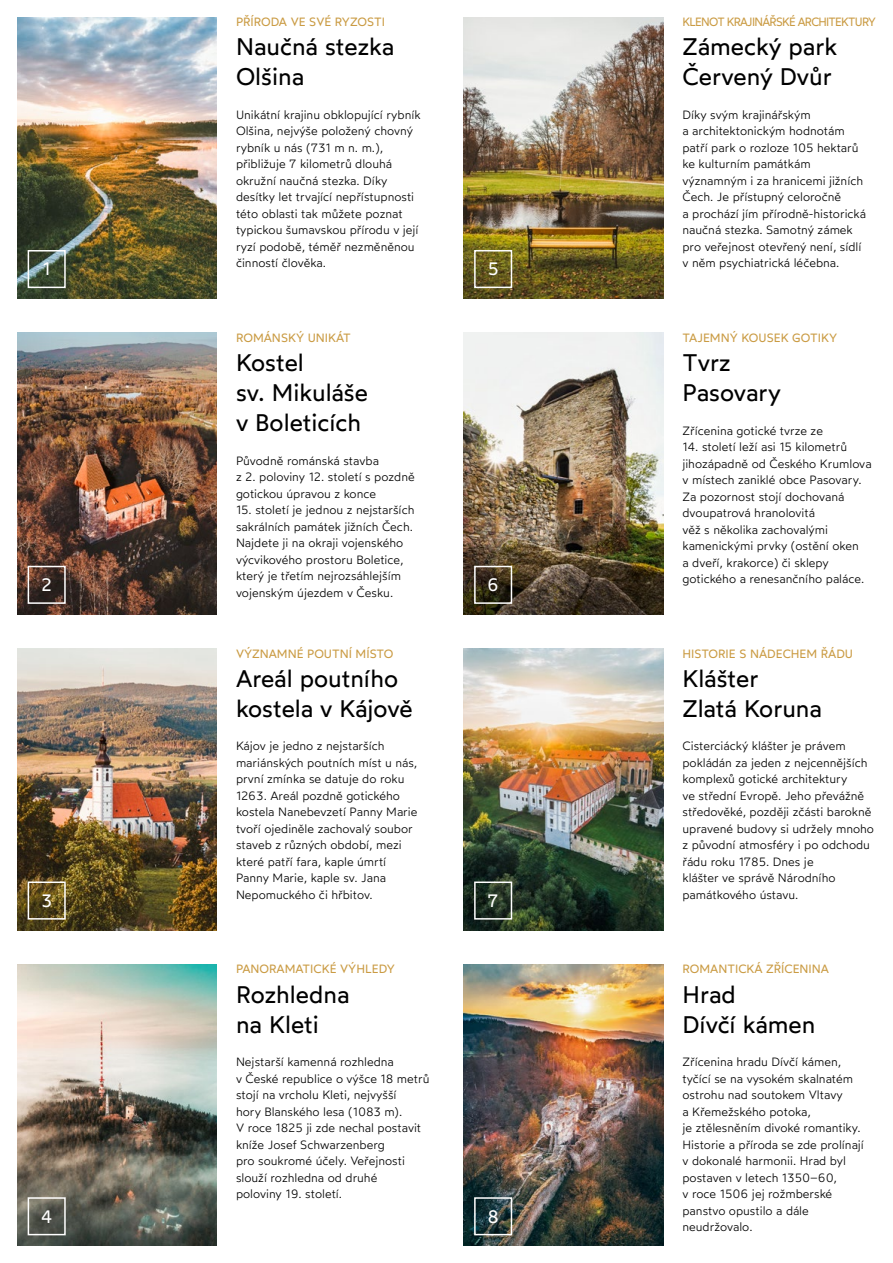
<style>
.page{position:relative;width:893px;height:1263px;background:#fff}
.page>*{position:absolute;margin:0;border:0;box-sizing:border-box;transform-origin:0 0}
.t1{font:24px/30px "Wotfard";color:#000}
.t2{font:18px "Wotfard";color:#fff}
.t3{font:300 12px/16.5px "Wotfard";color:#000}
.t4{font:12px "Wotfard";color:#ca9b43}
.t5{font:12px "Wotfard";letter-spacing:-.06em;color:#ca9b43;scale:.96 1}
</style>
<div class="page">
<img style="left:17px;top:648px;width:200px;height:282px">
<div style="left:28px;top:881px;width:38px;height:38px;border:2px solid #fff"></div>
<img style="left:17px;top:964px;width:200px;height:282px">
<div style="left:28px;top:1197px;width:38px;height:38px;border:2px solid #fff"></div>
<img style="left:17px;top:17px;width:200px;height:282px">
<div style="left:28px;top:250px;width:38px;height:38px;border:2px solid #fff"></div>
<img style="left:17px;top:333px;width:200px;height:281px">
<div style="left:28px;top:566px;width:38px;height:38px;border:2px solid #fff"></div>
<img style="left:463px;top:17px;width:200px;height:282px">
<div style="left:474px;top:250px;width:38px;height:38px;border:2px solid #fff"></div>
<img style="left:463px;top:648px;width:200px;height:282px">
<div style="left:474px;top:881px;width:38px;height:38px;border:2px solid #fff"></div>
<img style="left:463px;top:333px;width:200px;height:281px">
<div style="left:474px;top:566px;width:38px;height:38px;border:2px solid #fff"></div>
<img style="left:463px;top:964px;width:200px;height:282px">
<div style="left:474px;top:1197px;width:38px;height:38px;border:2px solid #fff"></div>
<h2 class="t2" style="left:43px;top:258px;width:10px">1</h2>
<p class="t4" style="left:236px;top:14px;width:150px">PŘÍRODA VE SVÉ RYZOSTI</p>
<h1 class="t1" style="left:236px;top:31px;width:160px">Naučná stezka<br>Olšina</h1>
<p class="t3" style="left:236px;top:106px;width:186px">Unikátní krajinu obklopující rybník<br>Olšina, nejvýše položený chovný rybník u nás (731 m n. m.), přibližuje 7 kilometrů dlouhá okružní naučná stezka. Díky desítky let trvající nepřístupnosti této oblasti tak můžete poznat typickou šumavskou přírodu v její ryzí podobě, téměř nezměněnou činností člověka.</p>
<h2 class="t2" style="left:488px;top:258px;width:12px">5</h2>
<p class="t5" style="left:682px;top:14px;width:203px">KLENOT KRAJINÁŘSKÉ ARCHITEKTURY</p>
<h1 class="t1" style="left:682px;top:31px;width:156px">Zámecký park<br>Červený Dvůr</h1>
<p class="t3" style="left:682px;top:106px;width:185px">Díky svým krajinářským<br>a architektonickým hodnotám patří park o rozloze 105 hektarů ke kulturním památkám významným i za hranicemi jižních<br>Čech. Je přístupný celoročně<br>a prochází jím přírodně-historická naučná stezka. Samotný zámek pro veřejnost otevřený není, sídlí v něm psychiatrická léčebna.</p>
<h2 class="t2" style="left:41px;top:573px;width:12px">2</h2>
<p class="t4" style="left:236px;top:330px;width:116px">ROMÁNSKÝ UNIKÁT</p>
<h1 class="t1" style="left:236px;top:347px;width:134px">Kostel<br>sv. Mikuláše v Boleticích</h1>
<p class="t3" style="left:236px;top:452px;width:180px">Původně románská stavba<br>z 2. poloviny 12. století s pozdně gotickou úpravou z konce</p>
<p class="t3" style="left:236px;top:501px;width:180px">15. století je jednou z nejstarších sakrálních památek jižních Čech.<br>Najdete ji na okraji vojenského výcvikového prostoru Boletice, který je třetím nejrozsáhlejším vojenským újezdem v Česku.</p>
<h2 class="t2" style="left:487px;top:573px;width:13px">6</h2>
<p class="t4" style="left:682px;top:330px;width:156px">TAJEMNÝ KOUSEK GOTIKY</p>
<h1 class="t1" style="left:682px;top:347px;width:100px">Tvrz<br>Pasovary</h1>
<p class="t3" style="left:682px;top:422px;width:142px">Zřícenina gotické tvrze ze</p>
<p class="t3" style="left:682px;top:438px;width:191px">14. století leží asi 15 kilometrů jihozápadně od Českého Krumlova v místech zaniklé obce Pasovary.<br>Za pozornost stojí dochovaná dvoupatrová hranolovitá<br>věž s několika zachovalými kamenickými prvky (ostění oken<br>a dveří, krakorce) či sklepy gotického a renesančního paláce.</p>
<h2 class="t2" style="left:41px;top:889px;width:13px">3</h2>
<p class="t4" style="left:236px;top:646px;width:159px">VÝZNAMNÉ POUTNÍ MÍSTO</p>
<h1 class="t1" style="left:236px;top:663px;width:178px">Areál poutního kostela v Kájově</h1>
<p class="t3" style="left:236px;top:738px;width:183px">Kájov je jedno z nejstarších mariánských poutních míst u nás, první zmínka se datuje do roku<br>1263. Areál pozdně gotického kostela Nanebevzetí Panny Marie tvoří ojediněle zachovalý soubor staveb z různých období, mezi které patří fara, kaple úmrtí<br>Panny Marie, kaple sv. Jana<br>Nepomuckého či hřbitov.</p>
<h2 class="t2" style="left:488px;top:889px;width:13px">7</h2>
<p class="t4" style="left:682px;top:646px;width:172px">HISTORIE S NÁDECHEM ŘÁDU</p>
<h1 class="t1" style="left:682px;top:663px;width:141px">Klášter<br>Zlatá Koruna</h1>
<p class="t3" style="left:682px;top:738px;width:193px">Cisterciácký klášter je právem pokládán za jeden z nejcennějších komplexů gotické architektury<br>ve střední Evropě. Jeho převážně středověké, později zčásti barokně upravené budovy si udržely mnoho z původní atmosféry i po odchodu řádu roku 1785. Dnes je<br>klášter ve správě Národního památkového ústavu.</p>
<h2 class="t2" style="left:41px;top:1205px;width:13px">4</h2>
<p class="t4" style="left:236px;top:961px;width:160px">PANORAMATICKÉ VÝHLEDY</p>
<h1 class="t1" style="left:236px;top:978px;width:115px">Rozhledna na Kleti</h1>
<p class="t3" style="left:236px;top:1053px;width:195px">Nejstarší kamenná rozhledna<br>v České republice o výšce 18 metrů stojí na vrcholu Kleti, nejvyšší<br>hory Blanského lesa (1083 m).<br>V roce 1825 ji zde nechal postavit kníže Josef Schwarzenberg<br>pro soukromé účely. Veřejnosti slouží rozhledna od druhé<br>poloviny 19. století.</p>
<h2 class="t2" style="left:487px;top:1205px;width:13px">8</h2>
<p class="t4" style="left:682px;top:961px;width:148px">ROMANTICKÁ ZŘÍCENINA</p>
<h1 class="t1" style="left:682px;top:978px;width:134px">Hrad<br>Dívčí kámen</h1>
<p class="t3" style="left:682px;top:1053px;width:183px">Zřícenina hradu Dívčí kámen, tyčící se na vysokém skalnatém ostrohu nad soutokem Vltavy<br>a Křemežského potoka,<br>je ztělesněním divoké romantiky.<br>Historie a příroda se zde prolínají v dokonalé harmonii. Hrad byl postaven v letech 1350–60,<br>v roce 1506 jej rožmberské panstvo opustilo a dále neudržovalo.</p>
</div>
